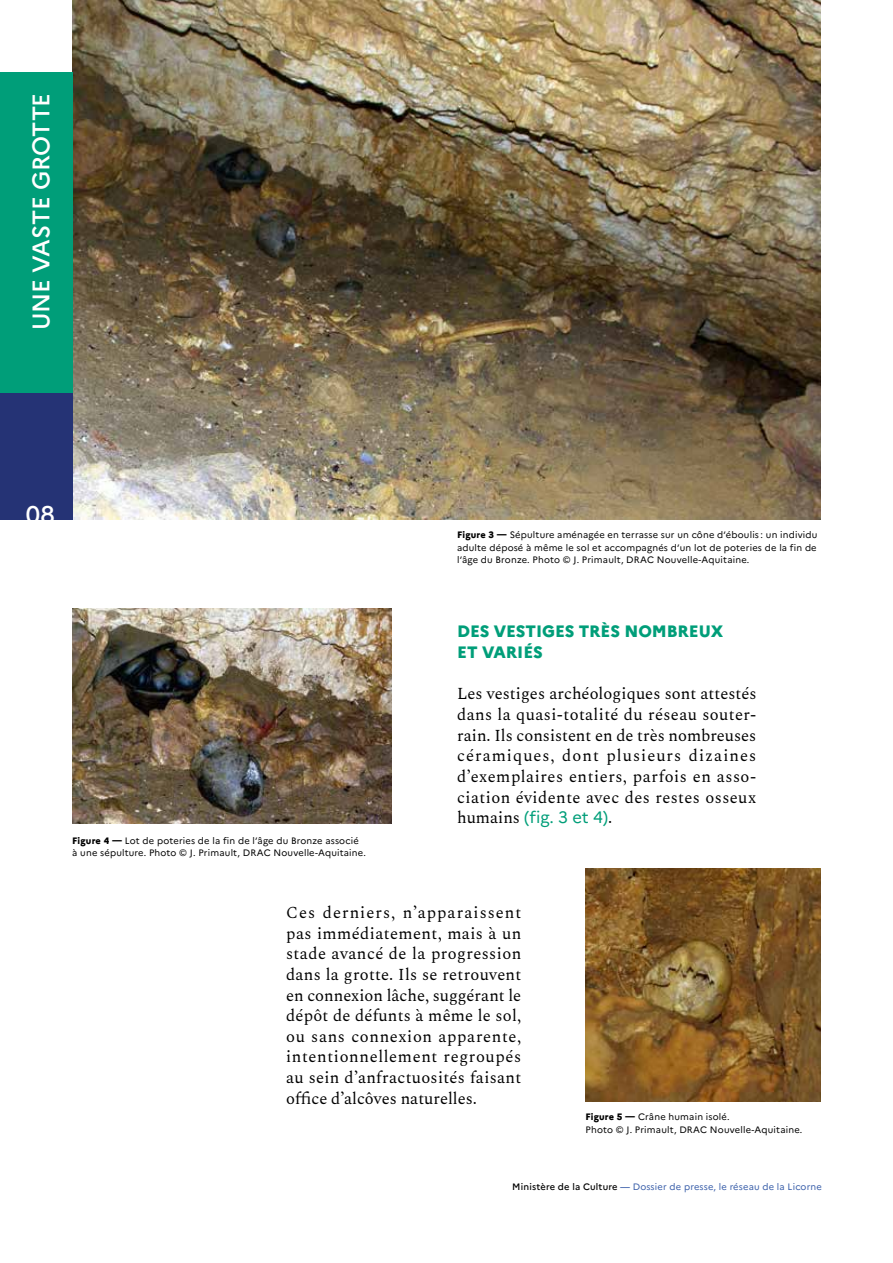
<style>
.page{position:relative;width:893px;height:1263px;background:#fff}
.page>*{position:absolute;margin:0;border:0;box-sizing:border-box;transform-origin:0 0}
.t1{font:500 24px "Marianne";letter-spacing:-.015em;color:#fff}
.t2{font:16.5px/20.7px "Spectral";letter-spacing:.02em;color:#000;text-align:justify}
.t3{font:800 16.5px/20.7px "Marianne";letter-spacing:-.005em;color:#009e79}
.t4{font:16.5px "Marianne";color:#009e79}
.t5{font:9.3px/12.5px "Marianne";letter-spacing:.02em;color:#000}
.t6{font:9.3px "Marianne";letter-spacing:.02em;color:#395ea9}
.s1{font-weight:800}
.s2{font-family:"Spectral";color:#000}
.s3{font-weight:500;color:#000}
.s4{font-weight:500}
</style>
<div class="page">
<img style="left:72px;top:0;width:748px;height:519px">
<img style="left:72px;top:609px;width:320px;height:214px">
<img style="left:585px;top:868px;width:236px;height:234px">
<div style="left:0;top:392px;width:72px;height:128px;background:#253375"></div>
<div style="left:0;top:72px;width:72px;height:320px;background:#009e79"></div>
<h1 class="t1" style="left:26px;top:330px;width:238px;rotate:-90deg">UNE VASTE GROTTE</h1>
<h1 class="t1" style="left:26px;top:500px;width:31px">08</h1>
<p class="t5" style="left:457px;top:529px;width:362px;text-align:justify"><span class="s1">Figure 3 —</span> Sépulture aménagée en terrasse sur un cône d’éboulis : un individu adulte déposé à même le sol et accompagnés d’un lot de poteries de la fin de l’âge du Bronze. Photo © J. Primault, DRAC Nouvelle-Aquitaine.</p>
<p class="t5" style="left:72px;top:834px;width:295px"><span class="s1">Figure 4 —</span> Lot de poteries de la fin de l’âge du Bronze associé à une sépulture. Photo © J. Primault, DRAC Nouvelle-Aquitaine.</p>
<p class="t3" style="left:457px;top:621px;width:268px">DES VESTIGES TRÈS NOMBREUX<br>ET VARIÉS</p>
<p class="t2" style="left:457px;top:682px;width:301px">Les vestiges archéologiques sont attestés dans la quasi-totalité du réseau souter&shy;rain. Ils consistent en de très nombreuses céramiques, dont plusieurs dizaines d’exemplaires entiers, parfois en asso&shy;ciation évidente avec des restes osseux</p>
<p class="t4" style="left:457px;top:807px;width:157px"><span class="s2">humains</span> (fig. 3 et 4)<span class="s2">.</span></p>
<p class="t2" style="left:286px;top:901px;width:237px">Ces derniers, n’apparaissent pas immédiatement, mais à un stade avancé de la progression dans la grotte. Ils se retrouvent en connexion lâche, suggérant le dépôt de défunts à même le sol, ou sans connexion apparente, intentionnellement regroupés au sein d’anfractuosités faisant office d’alcôves naturelles.</p>
<p class="t5" style="left:585px;top:1110px;width:218px"><span class="s1">Figure 5 —</span> Crâne humain isolé.<br>Photo © J. Primault, DRAC Nouvelle-Aquitaine.</p>
<p class="t6" style="left:512px;top:1181px;width:311px"><span class="s3">Ministère de la Culture</span> <span class="s4">—</span> Dossier de presse, le réseau de la Licorne</p>
</div>
